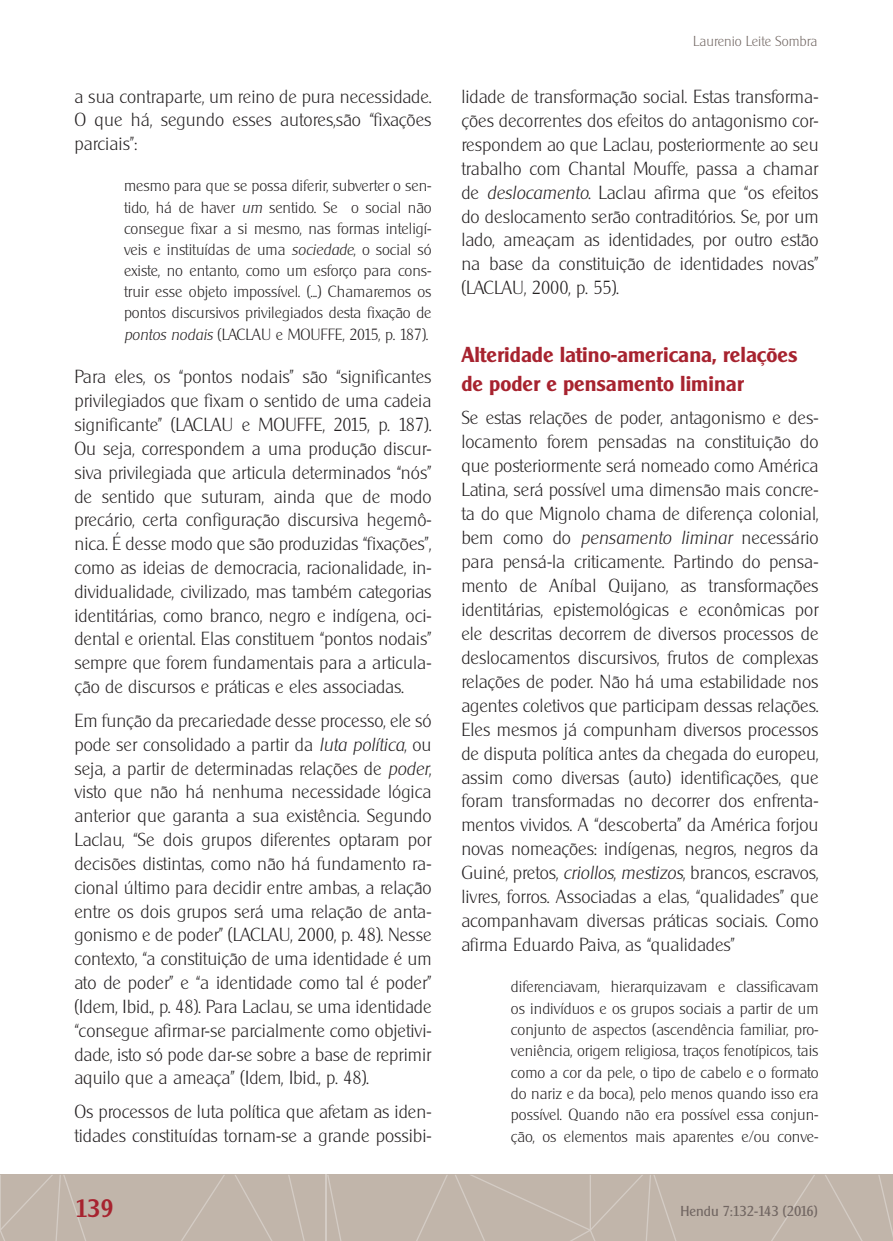
<style>
.page{position:relative;width:893px;height:1241px;background:#fff}
.page>*{position:absolute;margin:0;border:0;box-sizing:border-box;transform-origin:0 0}
.t1{font:500 24.5px "Cleargothic";color:#a7232f}
.t2{font:600 21px/28.3px "Cleargothic";color:#a7232f}
.t3{font:200 18.38px/23.8px "Cleargothic";color:#231f20;text-align:justify}
.t4{font:200 15.75px/21.2px "Cleargothic";color:#231f20;text-align:justify}
.t5{font:14px "Cleargothic";color:#716662}
.t6{font:200 14px "Cleargothic";color:#716662}
.s1{font-style:italic}
</style>
<div class="page">
<div style="left:0;top:1174px;width:893px;height:66px;background:#c1b5aa"></div>
<hr style="left:326px;top:1174px;width:1px;height:66px;background:#d4ccc5">
<svg style="left:288px;top:1175px;width:17px;height:65px"></svg>
<svg style="left:235px;top:1175px;width:37px;height:65px"></svg>
<svg style="left:182px;top:1175px;width:43px;height:65px"></svg>
<svg style="left:0;top:1175px;width:86px;height:65px"></svg>
<svg style="left:878px;top:1175px;width:15px;height:61px"></svg>
<svg style="left:825px;top:1175px;width:37px;height:65px"></svg>
<svg style="left:772px;top:1175px;width:43px;height:65px"></svg>
<svg style="left:455px;top:1175px;width:221px;height:65px"></svg>
<svg style="left:417px;top:1175px;width:31px;height:65px"></svg>
<svg style="left:327px;top:1175px;width:14px;height:65px"></svg>
<p class="t3" style="left:74px;top:84px;width:359px">a sua contraparte, um reino de pura necessidade.<br>O que há, segundo esses autores,são “fixações parciais”:</p>
<p class="t4" style="left:124px;top:175px;width:309px">mesmo para que se possa diferir, subverter o sen&shy;tido, há de haver <span class="s1">um</span> sentido. Se o social não consegue fixar a si mesmo, nas formas inteligí&shy;veis e instituídas de uma <span class="s1">sociedade</span>, o social só existe, no entanto, como um esforço para cons&shy;truir esse objeto impossível. (...) Chamaremos os pontos discursivos privilegiados desta fixação de <span class="s1">pontos nodais</span> (LACLAU e MOUFFE, 2015, p. 187).</p>
<p class="t3" style="left:74px;top:365px;width:359px">Para eles, os “pontos nodais” são “significantes privilegiados que fixam o sentido de uma cadeia significante” (LACLAU e MOUFFE, 2015, p. 187).<br>Ou seja, correspondem a uma produção discur&shy;siva privilegiada que articula determinados “nós” de sentido que suturam, ainda que de modo precário, certa configuração discursiva hegemô&shy;nica. É desse modo que são produzidas “fixações”, como as ideias de democracia, racionalidade, in&shy;dividualidade, civilizado, mas também categorias identitárias, como branco, negro e indígena, oci&shy;dental e oriental. Elas constituem “pontos nodais” sempre que forem fundamentais para a articula&shy;ção de discursos e práticas e eles associadas.</p>
<p class="t3" style="left:74px;top:708px;width:359px">Em função da precariedade desse processo, ele só pode ser consolidado a partir da <span class="s1">luta política</span>, ou seja, a partir de determinadas relações de <span class="s1">poder</span>, visto que não há nenhuma necessidade lógica anterior que garanta a sua existência. Segundo Laclau, “Se dois grupos diferentes optaram por decisões distintas, como não há fundamento ra&shy;cional último para decidir entre ambas, a relação entre os dois grupos será uma relação de anta&shy;gonismo e de poder” (LACLAU, 2000, p. 48). Nesse contexto, “a constituição de uma identidade é um ato de poder” e “a identidade como tal é poder” (Idem, Ibid., p. 48). Para Laclau, se uma identidade “consegue afirmar-se parcialmente como objetivi&shy;dade, isto só pode dar-se sobre a base de reprimir aquilo que a ameaça” (Idem, Ibid., p. 48).</p>
<p class="t3" style="left:74px;top:1099px;width:359px">Os processos de luta política que afetam as iden&shy;tidades constituídas tornam-se a grande possibi-</p>
<p class="t6" style="left:693px;top:33px;width:126px">Laurenio Leite Sombra</p>
<p class="t3" style="left:461px;top:84px;width:359px">lidade de transformação social. Estas transforma&shy;ções decorrentes dos efeitos do antagonismo cor&shy;respondem ao que Laclau, posteriormente ao seu trabalho com Chantal Mouffe, passa a chamar de <span class="s1">deslocamento</span>. Laclau afirma que “os efeitos do deslocamento serão contraditórios. Se, por um lado, ameaçam as identidades, por outro estão na base da constituição de identidades novas” (LACLAU, 2000, p. 55).</p>
<p class="t2" style="left:461px;top:340px;width:338px">Alteridade latino-americana, relações de poder e pensamento liminar</p>
<p class="t3" style="left:461px;top:406px;width:359px">Se estas relações de poder, antagonismo e des&shy;locamento forem pensadas na constituição do que posteriormente será nomeado como América Latina, será possível uma dimensão mais concre&shy;ta do que Mignolo chama de diferença colonial, bem como do <span class="s1">pensamento liminar</span> necessário para pensá-la criticamente. Partindo do pensa&shy;mento de Aníbal Quijano, as transformações identitárias, epistemológicas e econômicas por ele descritas decorrem de diversos processos de deslocamentos discursivos, frutos de complexas relações de poder. Não há uma estabilidade nos agentes coletivos que participam dessas relações.<br>Eles mesmos já compunham diversos processos de disputa política antes da chegada do europeu, assim como diversas (auto) identificações, que foram transformadas no decorrer dos enfrenta&shy;mentos vividos. A “descoberta” da América forjou novas nomeações: indígenas, negros, negros da Guiné, pretos, <span class="s1">criollos</span>, <span class="s1">mestizos</span>, brancos, escravos, livres, forros. Associadas a elas, “qualidades” que acompanhavam diversas práticas sociais. Como afirma Eduardo Paiva, as “qualidades”</p>
<p class="t4" style="left:511px;top:976px;width:309px">diferenciavam, hierarquizavam e classificavam os indivíduos e os grupos sociais a partir de um conjunto de aspectos (ascendência familiar, pro&shy;veniência, origem religiosa, traços fenotípicos, tais como a cor da pele, o tipo de cabelo e o formato do nariz e da boca), pelo menos quando isso era possível. Quando não era possível essa conjun&shy;ção, os elementos mais aparentes e/ou conve-</p>
<h1 class="t1" style="left:75px;top:1192px;width:40px">139</h1>
<p class="t5" style="left:680px;top:1202px;width:139px">Hendu 7:132-143 (2016)</p>
</div>
